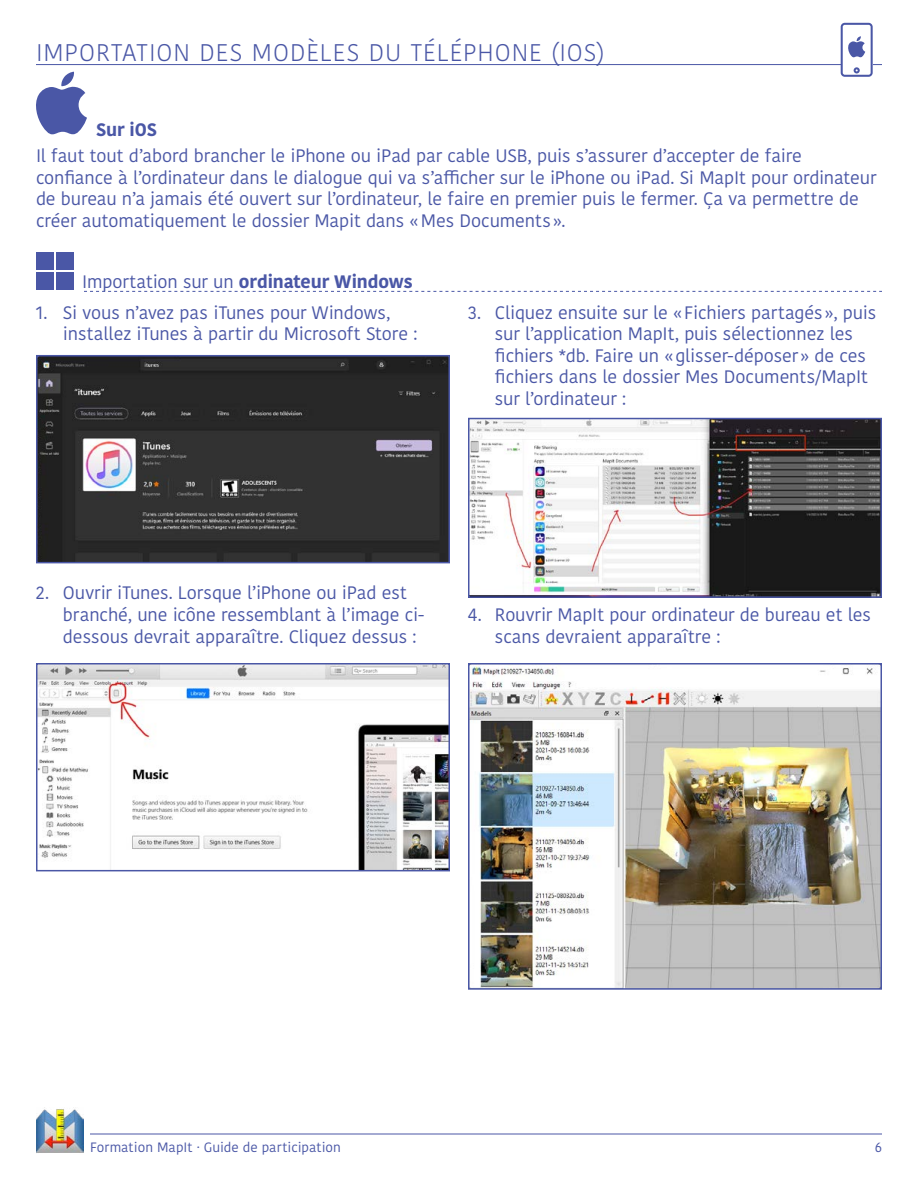
<style>
.page{position:relative;width:918px;height:1188px;background:#fff}
.page>*{position:absolute;margin:0;border:0;box-sizing:border-box;transform-origin:0 0}
.t1{font:300 24px "Kohinoor Devanagari";letter-spacing:.04em;color:#4a57a6}
.t2{font:18px/21.6px "Kohinoor Devanagari";letter-spacing:-.005em;color:#4a57a6}
.t3{font:700 18px "Kohinoor Devanagari";letter-spacing:-.005em;color:#4a57a6}
.t4{font:13.5px "Kohinoor Devanagari";letter-spacing:.005em;color:#4a57a6}
.s1{font-weight:400}
</style>
<div class="page">
<img style="left:36px;top:1107px;width:47px;height:46px">
<hr style="left:90px;top:1134px;width:792px;height:1px;background:#4a57a6">
<hr style="left:36px;top:64px;width:846px;height:1px;background:#4a57a6">
<svg style="left:84px;top:291px;width:798px;height:1px"></svg>
<img style="left:39px;top:358px;width:408px;height:202px">
<div style="left:36px;top:355px;width:414px;height:208px;border:2px solid #4a57a6"></div>
<svg style="left:36px;top:72px;width:51px;height:63px"></svg>
<div style="left:36px;top:252px;width:17px;height:17px;background:#4a57a6"></div>
<div style="left:56px;top:252px;width:17px;height:17px;background:#4a57a6"></div>
<div style="left:36px;top:272px;width:17px;height:17px;background:#4a57a6"></div>
<div style="left:56px;top:272px;width:17px;height:17px;background:#4a57a6"></div>
<img style="left:39px;top:666px;width:408px;height:202px">
<div style="left:36px;top:663px;width:414px;height:208px;border:2px solid #4a57a6"></div>
<img style="left:471px;top:421px;width:408px;height:174px">
<div style="left:468px;top:418px;width:414px;height:180px;border:2px solid #4a57a6"></div>
<img style="left:471px;top:666px;width:408px;height:321px">
<div style="left:468px;top:663px;width:414px;height:327px;border:2px solid #4a57a6"></div>
<svg style="left:841px;top:23px;width:32px;height:54px"></svg>
<h1 class="t1" style="left:36px;top:39px;width:570px">IMPORTATION DES MODÈLES DU TÉLÉPHONE (IOS)</h1>
<p class="t3" style="left:96px;top:114px;width:63px">Sur iOS</p>
<p class="t2" style="left:36px;top:145px;width:842px">Il faut tout d’abord brancher le iPhone ou iPad par cable USB, puis s’assurer d’accepter de faire confiance à l’ordinateur dans le dialogue qui va s’afficher sur le iPhone ou iPad. Si MapIt pour ordinateur de bureau n’a jamais été ouvert sur l’ordinateur, le faire en premier puis le fermer. Ça va permettre de créer automatiquement le dossier Mapit dans «Mes Documents ».</p>
<p class="t3" style="left:82px;top:266px;width:332px"><span class="s1">Importation sur un</span> ordinateur Windows</p>
<p class="t2" style="left:63px;top:302px;width:356px;text-indent:-27px">1. Si vous n’avez pas iTunes pour Windows, installez iTunes à partir du Microsoft Store :</p>
<p class="t2" style="left:495px;top:302px;width:383px;text-indent:-27px">3. Cliquez ensuite sur le « Fichiers partagés », puis sur l’application MapIt, puis sélectionnez les fichiers *db. Faire un «glisser-déposer » de ces fichiers dans le dossier Mes Documents/MapIt sur l’ordinateur :</p>
<p class="t2" style="left:63px;top:582px;width:363px;text-indent:-27px">2. Ouvrir iTunes. Lorsque l’iPhone ou iPad est branché, une icône ressemblant à l’image ci&shy;dessous devrait apparaître. Cliquez dessus :</p>
<p class="t2" style="left:495px;top:604px;width:378px;text-indent:-27px">4. Rouvrir MapIt pour ordinateur de bureau et les scans devraient apparaître :</p>
<p class="t4" style="left:90px;top:1139px;width:253px">Formation MapIt · Guide de participation</p>
<p class="t4" style="left:875px;top:1139px;width:9px">6</p>
</div>
